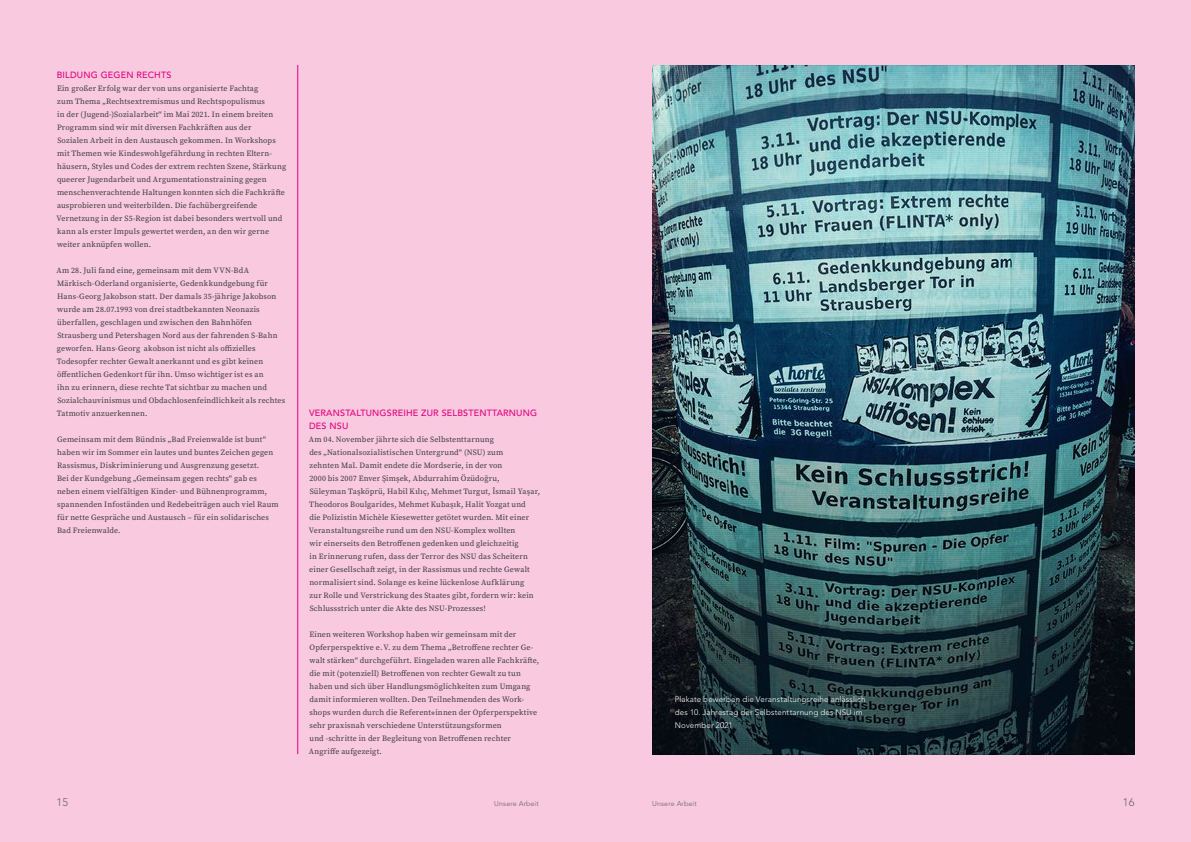
<style>
.page{position:relative;width:1191px;height:842px;background:#f8c9df}
.page>*{position:absolute;margin:0;border:0;box-sizing:border-box;transform-origin:0 0}
.t1{font:300 11px "Avenir LT Std";color:#646363}
.t2{font:500 9px/13px "Avenir LT Std";letter-spacing:.02em;color:#e6007d}
.t3{font:8px/13px "Source Serif Variable";letter-spacing:.015em;color:#3c3c3b}
.t4{font:300 8px/13px "Avenir LT Std";letter-spacing:.015em;color:#fff}
.t5{font:300 7px "Avenir LT Std";letter-spacing:.02em;color:#646363}
.s1{font-family:"Century";font-size:9px}
</style>
<div class="page">
<img style="left:652px;top:65px;width:482px;height:689px">
<hr style="left:297px;top:65px;width:1px;height:689px;background:#e6007d">
<p class="t2" style="left:57px;top:69px;width:116px">BILDUNG GEGEN RECHTS</p>
<p class="t3" style="left:57px;top:82px;width:231px">Ein großer Erfolg war der von uns organisierte Fachtag<br>zum Thema „Rechtsextremismus und Rechtspopulismus<br>in der (Jugend-)Sozialarbeit“ im Mai 2021. In einem breiten Programm sind wir mit diversen Fachkräften aus der<br>Sozialen Arbeit in den Austausch gekommen. In Workshops mit Themen wie Kindeswohlgefährdung in rechten Eltern&shy;häusern, Styles und Codes der extrem rechten Szene, Stärkung queerer Jugendarbeit und Argumentationstraining gegen menschenverachtende Haltungen konnten sich die Fachkräfte ausprobieren und weiterbilden. Die fachübergreifende Vernetzung in der S5-Region ist dabei besonders wertvoll und kann als erster Impuls gewertet werden, an den wir gerne weiter anknüpfen wollen.</p>
<p class="t3" style="left:56px;top:264px;width:230px">Am 28. Juli fand eine, gemeinsam mit dem VVN-BdA Märkisch-Oderland organisierte, Gedenkkundgebung für Hans-Georg Jakobson statt. Der damals 35-jährige Jakobson wurde am 28.07.1993 von drei stadtbekannten Neonazis überfallen, geschlagen und zwischen den Bahnhöfen Strausberg und Petershagen Nord aus der fahrenden S-Bahn geworfen. Hans-Georg akobson ist nicht als offizielles Todesopfer rechter Gewalt anerkannt und es gibt keinen öffentlichen Gedenkort für ihn. Umso wichtiger ist es an<br>ihn zu erinnern, diese rechte Tat sichtbar zu machen und Sozialchauvinismus und Obdachlosenfeindlichkeit als rechtes Tatmotiv anzuerkennen.</p>
<p class="t3" style="left:57px;top:433px;width:223px">Gemeinsam mit dem Bündnis „Bad Freienwalde ist bunt“ haben wir im Sommer ein lautes und buntes Zeichen gegen Rassismus, Diskriminierung und Ausgrenzung gesetzt.<br>Bei der Kundgebung „Gemeinsam gegen rechts“ gab es neben einem vielfältigen Kinder- und Bühnenprogramm, spannenden Infoständen und Redebeiträgen auch viel Raum für nette Gespräche und Austausch – für ein solidarisches Bad Freienwalde.</p>
<p class="t2" style="left:309px;top:407px;width:229px">VERANSTALTUNGSREIHE ZUR SELBSTENTTARNUNG<br>DES NSU</p>
<p class="t3" style="left:309px;top:433px;width:233px">Am 04. November jährte sich die Selbstenttarnung<br>des „Nationalsozialistischen Untergrund“ (NSU) zum<br>zehnten Mal. Damit endete die Mordserie, in der von<br>2000 bis 2007 Enver Şimşek, Abdurrahim Özüdoğru,<br>Süleyman Taşköprü, Habil Kılıç, Mehmet Turgut, İsmail Yaşar, Theodoros Boulgarides, Mehmet Kubaşık, Halit Yozgat und<br>die Polizistin Michèle Kiesewetter getötet wurden. Mit einer Veranstaltungsreihe rund um den NSU-Komplex wollten<br>wir einerseits den Betroffenen gedenken und gleichzeitig<br>in Erinnerung rufen, dass der Terror des NSU das Scheitern einer Gesellschaft zeigt, in der Rassismus und rechte Gewalt normalisiert sind. Solange es keine lückenlose Aufklärung<br>zur Rolle und Verstrickung des Staates gibt, fordern wir: kein Schlussstrich unter die Akte des NSU-Prozesses!</p>
<p class="t3" style="left:309px;top:628px;width:232px">Einen weiteren Workshop haben wir gemeinsam mit der Opferperspektive e.V. zu dem Thema „Betroffene rechter Ge&shy;walt stärken“ durchgeführt. Eingeladen waren alle Fachkräfte, die mit (potenziell) Betroffenen von rechter Gewalt zu tun haben und sich über Handlungsmöglichkeiten zum Umgang damit informieren wollten. Den Teilnehmenden des Work&shy;shops wurden durch die Referent<span class="s1">*</span>innen der Opferperspektive sehr praxisnah verschiedene Unterstützungsformen<br>und -schritte in der Begleitung von Betroffenen rechter Angriffe aufgezeigt.</p>
<p class="t4" style="left:675px;top:693px;width:192px">Plakate bewerben die Veranstaltungsreihe anlässlich des 10. Jahrestag der Selbstenttarnung des NSU im<br>November 2021</p>
<h1 class="t1" style="left:57px;top:796px;width:13px">15</h1>
<p class="t5" style="left:494px;top:799px;width:46px">Unsere Arbeit</p>
<p class="t5" style="left:652px;top:799px;width:46px">Unsere Arbeit</p>
<h1 class="t1" style="left:1122px;top:796px;width:13px">16</h1>
</div>
